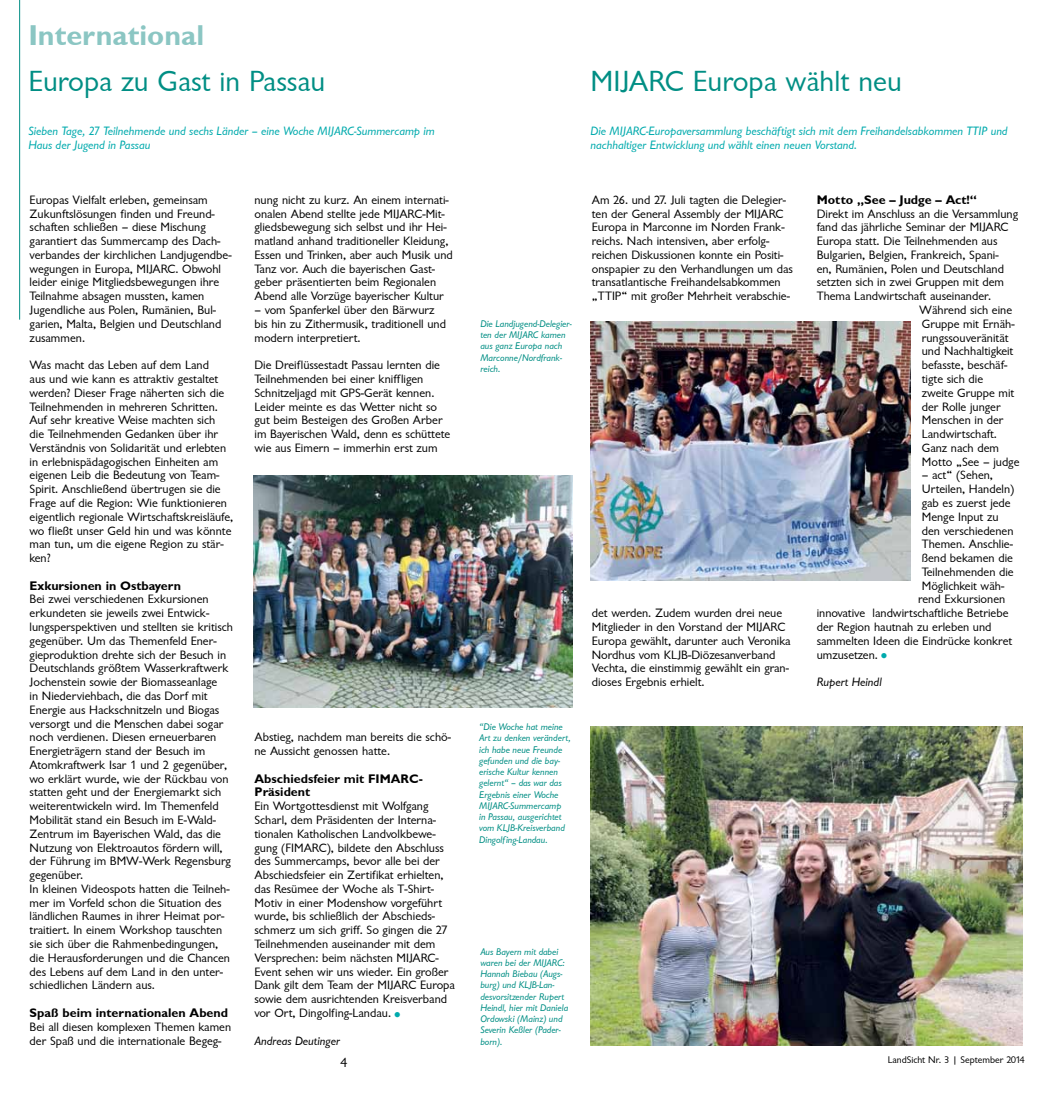
<style>
.page{position:relative;width:1051px;height:1099px;background:#fff}
.page>*{position:absolute;margin:0;border:0;box-sizing:border-box;transform-origin:0 0}
.t1{font:30px "Garrison Sans";color:#008e84}
.t2{font:28.75px "Garrison Sans BOLD";color:#8bc6c3}
.t3{font:13.75px "Garrison Sans";color:#000}
.t4{font:12.5px/13.8px "Garrison Sans";color:#000}
.t5{font:12.5px/13.8px "Garrison Sans ITALIC";color:#00aaad}
.t6{font:12.5px/13.8px "Garrison Sans BOLD";color:#000}
.t7{font:12.5px "Garrison Sans ITALIC";color:#000}
.t8{font:10px/11.2px "Garrison Sans ITALIC";color:#008e84}
.t9{font:10px "Garrison Sans";color:#000}
.s1{font-size:18.75px;color:#00aaad}
</style>
<div class="page">
<img style="left:590px;top:322px;width:320px;height:258px">
<hr style="left:19px;top:0;width:1px;height:319px;background:#008e84">
<img style="left:253px;top:475px;width:319px;height:232px">
<img style="left:590px;top:726px;width:432px;height:319px">
<h2 class="t2" style="left:28px;top:19px;width:177px">International</h2>
<h1 class="t1" style="left:28px;top:65px;width:298px">Europa zu Gast in Passau</h1>
<p class="t5" style="left:28px;top:124px;width:408px">Sieben Tage, 27 Teilnehmende und sechs Länder – eine Woche MIJARC-Summercamp im<br>Haus der Jugend in Passau</p>
<p class="t4" style="left:30px;top:193px;width:203px">Europas Vielfalt erleben, gemeinsam Zukunftslösungen finden und Freund&shy;schaften schließen – diese Mischung garantiert das Summercamp des Dach&shy;verbandes der kirchlichen Landjugendbe&shy;wegungen in Europa, MIJARC. Obwohl leider einige Mitgliedsbewegungen ihre Teilnahme absagen mussten, kamen Jugendliche aus Polen, Rumänien, Bul&shy;garien, Malta, Belgien und Deutschland zusammen.</p>
<p class="t4" style="left:30px;top:358px;width:205px">Was macht das Leben auf dem Land<br>aus und wie kann es attraktiv gestaltet werden? Dieser Frage näherten sich die Teilnehmenden in mehreren Schritten.<br>Auf sehr kreative Weise machten sich<br>die Teilnehmenden Gedanken über ihr Verständnis von Solidarität und erlebten in erlebnispädagogischen Einheiten am eigenen Leib die Bedeutung von Team-Spirit. Anschließend übertrugen sie die Frage auf die Region: Wie funktionieren eigentlich regionale Wirtschaftskreisläufe, wo fließt unser Geld hin und was könnte man tun, um die eigene Region zu stär&shy;ken?</p>
<p class="t6" style="left:30px;top:578px;width:153px">Exkursionen in Ostbayern</p>
<p class="t4" style="left:30px;top:592px;width:205px">Bei zwei verschiedenen Exkursionen erkundeten sie jeweils zwei Entwick&shy;lungsperspektiven und stellten sie kritisch gegenüber. Um das Themenfeld Ener&shy;gieproduktion drehte sich der Besuch in Deutschlands größtem Wasserkraftwerk Jochenstein sowie der Biomasseanlage<br>in Niederviehbach, die das Dorf mit Energie aus Hackschnitzeln und Biogas versorgt und die Menschen dabei sogar noch verdienen. Diesen erneuerbaren Energieträgern stand der Besuch im Atomkraftwerk Isar 1 und 2 gegenüber, wo erklärt wurde, wie der Rückbau von statten geht und der Energiemarkt sich weiterentwickeln wird. Im Themenfeld Mobilität stand ein Besuch im E-Wald-Zentrum im Bayerischen Wald, das die Nutzung von Elektroautos fördern will, der Führung im BMW-Werk Regensburg gegenüber.<br>In kleinen Videospots hatten die Teilneh&shy;mer im Vorfeld schon die Situation des ländlichen Raumes in ihrer Heimat por&shy;traitiert. In einem Workshop tauschten sie sich über die Rahmenbedingungen, die Herausforderungen und die Chancen des Lebens auf dem Land in den unter&shy;schiedlichen Ländern aus.</p>
<p class="t6" style="left:30px;top:1005px;width:200px">Spaß beim internationalen Abend</p>
<p class="t4" style="left:30px;top:1019px;width:203px">Bei all diesen komplexen Themen kamen der Spaß und die internationale Begeg-</p>
<p class="t4" style="left:254px;top:193px;width:200px">nung nicht zu kurz. An einem internati&shy;onalen Abend stellte jede MIJARC-Mit&shy;gliedsbewegung sich selbst und ihr Hei&shy;matland anhand traditioneller Kleidung, Essen und Trinken, aber auch Musik und Tanz vor. Auch die bayerischen Gast&shy;geber präsentierten beim Regionalen Abend alle Vorzüge bayerischer Kultur</p>
<p class="t4" style="left:254px;top:303px;width:193px">– vom Spanferkel über den Bärwurz bis hin zu Zithermusik, traditionell und modern interpretiert.</p>
<p class="t4" style="left:254px;top:358px;width:197px">Die Dreiflüssestadt Passau lernten die Teilnehmenden bei einer kniffligen Schnitzeljagd mit GPS-Gerät kennen.<br>Leider meinte es das Wetter nicht so gut beim Besteigen des Großen Arber im Bayerischen Wald, denn es schüttete wie aus Eimern – immerhin erst zum</p>
<p class="t4" style="left:254px;top:730px;width:198px">Abstieg, nachdem man bereits die schö&shy;ne Aussicht genossen hatte.</p>
<p class="t6" style="left:254px;top:771px;width:170px">Abschiedsfeier mit FIMARC-<br>Präsident</p>
<p class="t4" style="left:254px;top:799px;width:202px">Ein Wortgottesdienst mit Wolfgang Scharl, dem Präsidenten der Interna&shy;tionalen Katholischen Landvolkbewe&shy;gung (FIMARC), bildete den Abschluss des Summercamps, bevor alle bei der Abschiedsfeier ein Zertifikat erhielten, das Resümee der Woche als T-Shirt-Motiv in einer Modenshow vorgeführt wurde, bis schließlich der Abschieds&shy;schmerz um sich griff. So gingen die 27<br>Teilnehmenden auseinander mit dem Versprechen: beim nächsten MIJARC-Event sehen wir uns wieder. Ein großer Dank gilt dem Team der MIJARC Europa sowie dem ausrichtenden Kreisverband vor Ort, Dingolfing-Landau.<span class="s1">•</span></p>
<p class="t7" style="left:254px;top:1033px;width:87px">Andreas Deutinger</p>
<p class="t8" style="left:480px;top:318px;width:93px">Die Landjugend-Delegier&shy;ten der MIJARC kamen aus ganz Europa nach<br>Marconne/Nordfrank&shy;reich.</p>
<p class="t8" style="left:479px;top:721px;width:93px">“Die Woche hat meine<br>Art zu denken verändert, ich habe neue Freunde gefunden und die bay&shy;erische Kultur kennen gelernt“ – das war das<br>Ergebnis einer Woche<br>MIJARC-Summercamp<br>in Passau, ausgerichtet vom KLJB-Kreisverband<br>Dingolfing-Landau.</p>
<h1 class="t1" style="left:590px;top:65px;width:313px">MIJARC Europa wählt neu</h1>
<p class="t5" style="left:590px;top:124px;width:418px">Die MIJARC-Europaversammlung beschäftigt sich mit dem Freihandelsabkommen TTIP und nachhaltiger Entwicklung und wählt einen neuen Vorstand.</p>
<p class="t4" style="left:591px;top:193px;width:202px">Am 26. und 27. Juli tagten die Delegier&shy;ten der General Assembly der MIJARC Europa in Marconne im Norden Frank&shy;reichs. Nach intensiven, aber erfolg&shy;reichen Diskussionen konnte ein Positi&shy;onspapier zu den Verhandlungen um das transatlantische Freihandelsabkommen „TTIP“ mit großer Mehrheit verabschie-</p>
<p class="t4" style="left:591px;top:606px;width:200px">det werden. Zudem wurden drei neue Mitglieder in den Vorstand der MIJARC Europa gewählt, darunter auch Veronika Nordhus vom KLJB-Diözesanverband Vechta, die einstimmig gewählt ein gran&shy;dioses Ergebnis erhielt.</p>
<p class="t6" style="left:816px;top:193px;width:162px">Motto „See – Judge – Act!“</p>
<p class="t4" style="left:816px;top:207px;width:203px">Direkt im Anschluss an die Versammlung</p>
<p class="t4" style="left:816px;top:221px;width:193px">fand das jährliche Seminar der MIJARC</p>
<p class="t4" style="left:816px;top:234px;width:182px">Europa statt. Die Teilnehmenden aus</p>
<p class="t4" style="left:816px;top:248px;width:183px">Bulgarien, Belgien, Frankreich, Spani-</p>
<p class="t4" style="left:816px;top:262px;width:189px">en, Rumänien, Polen und Deutschland</p>
<p class="t4" style="left:816px;top:276px;width:189px">setzten sich in zwei Gruppen mit dem</p>
<p class="t4" style="left:816px;top:289px;width:176px">Thema Landwirtschaft auseinander.</p>
<p class="t4" style="left:919px;top:303px;width:94px">Während sich eine</p>
<p class="t4" style="left:921px;top:317px;width:94px">Gruppe mit Ernäh-</p>
<p class="t4" style="left:921px;top:331px;width:88px">rungssouveränität</p>
<p class="t4" style="left:921px;top:345px;width:93px">und Nachhaltigkeit</p>
<p class="t4" style="left:921px;top:358px;width:87px">befasste, beschäf-</p>
<p class="t4" style="left:921px;top:372px;width:63px">tigte sich die</p>
<p class="t4" style="left:921px;top:386px;width:94px">zweite Gruppe mit</p>
<p class="t4" style="left:921px;top:400px;width:80px">der Rolle junger</p>
<p class="t4" style="left:921px;top:413px;width:83px">Menschen in der</p>
<p class="t4" style="left:921px;top:427px;width:77px">Landwirtschaft.</p>
<p class="t4" style="left:921px;top:441px;width:79px">Ganz nach dem</p>
<p class="t4" style="left:921px;top:455px;width:99px">Motto „See – judge</p>
<p class="t4" style="left:921px;top:468px;width:73px">– act“ (Sehen,</p>
<p class="t4" style="left:921px;top:482px;width:94px">Urteilen, Handeln)</p>
<p class="t4" style="left:921px;top:496px;width:90px">gab es zuerst jede</p>
<p class="t4" style="left:921px;top:510px;width:78px">Menge Input zu</p>
<p class="t4" style="left:921px;top:524px;width:93px">den verschiedenen</p>
<p class="t4" style="left:921px;top:537px;width:93px">Themen. Anschlie-</p>
<p class="t4" style="left:921px;top:551px;width:93px">ßend bekamen die</p>
<p class="t4" style="left:921px;top:565px;width:93px">Teilnehmenden die</p>
<p class="t4" style="left:921px;top:579px;width:84px">Möglichkeit wäh-</p>
<p class="t4" style="left:917px;top:592px;width:89px">rend Exkursionen</p>
<p class="t4" style="left:816px;top:606px;width:193px">innovative landwirtschaftliche Betriebe</p>
<p class="t4" style="left:816px;top:620px;width:176px">der Region hautnah zu erleben und</p>
<p class="t4" style="left:816px;top:634px;width:197px">sammelten Ideen die Eindrücke konkret</p>
<p class="t4" style="left:816px;top:648px;width:75px">umzusetzen.<span class="s1">•</span></p>
<p class="t7" style="left:816px;top:675px;width:66px">Rupert Heindl</p>
<p class="t8" style="left:480px;top:945px;width:89px">Aus Bayern mit dabei waren bei der MIJARC:<br>Hannah Biebau (Augs&shy;burg) und KLJB-Lan&shy;desvorsitzender Rupert<br>Heindl, hier mit Daniela<br>Ordowski (Mainz) und<br>Severin Keßler (Pader&shy;born).</p>
<p class="t3" style="left:340px;top:1055px;width:9px">4</p>
<p class="t9" style="left:887px;top:1054px;width:138px">LandSicht Nr. 3 | September 2014</p>
</div>
